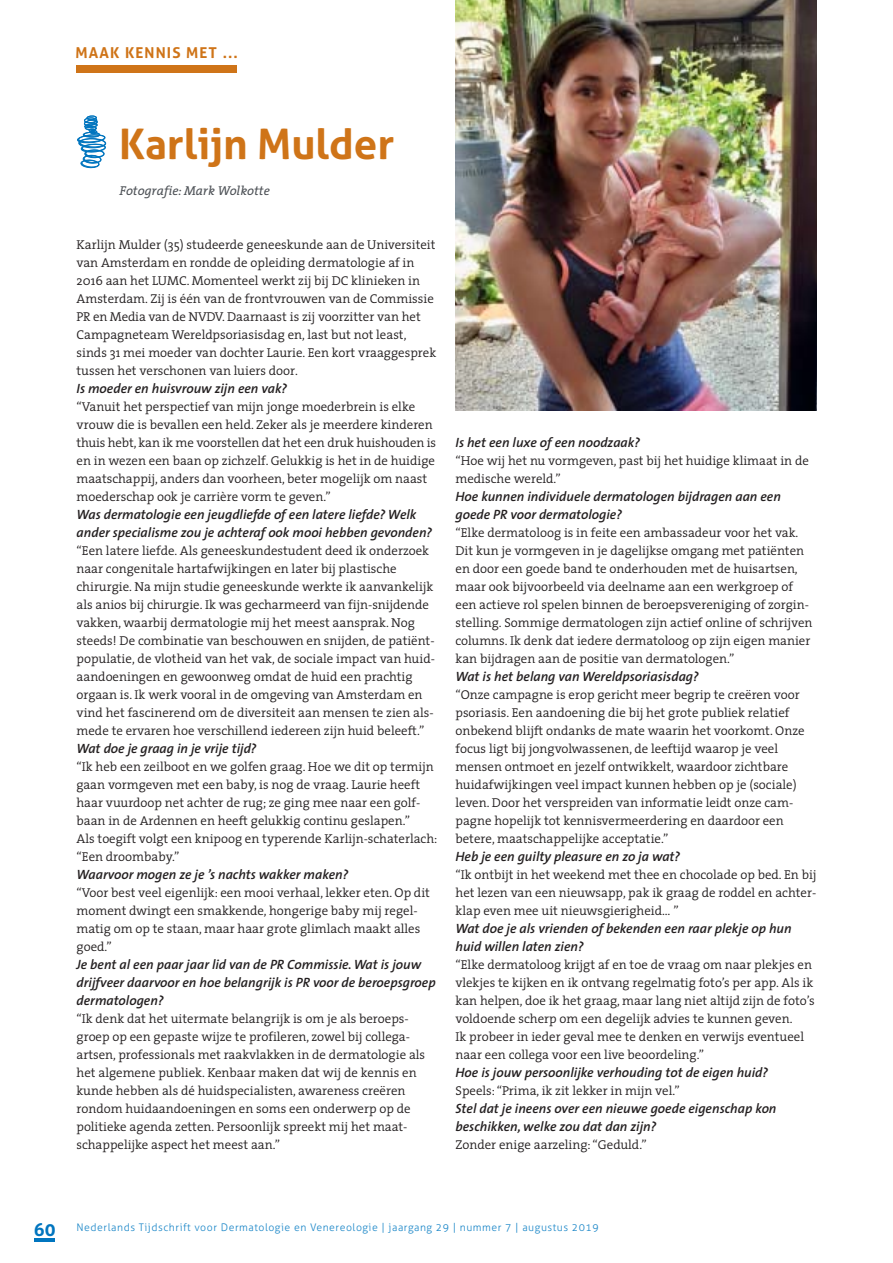
<style>
.page{position:relative;width:893px;height:1263px;background:#fff}
.page>*{position:absolute;margin:0;border:0;box-sizing:border-box;transform-origin:0 0}
.t1{font:700 42px "Aller";color:#cf7418}
.t2{font:700 15px "Aller";letter-spacing:.075em;color:#cf7418}
.t3{font:italic 600 13.5px/18px "The Sans";color:#231f20}
.t4{font:300 12.9px/18px "The Serif";color:#231f20}
.t5{font:italic 12.9px "The Serif";color:#4d5156}
.t6{font:300 10.5px "Aller";letter-spacing:.05em;color:#1c87c8}
.s1{font-weight:700;font-size:18px;color:#0075bf}
</style>
<div class="page">
<hr style="left:34px;top:1238px;width:21px;height:3px;background:#0075bf">
<svg style="left:77px;top:116px;width:29px;height:52px"></svg>
<div style="left:87px;top:116px;width:10px;height:4px;border:1px solid #0075bf;border-radius:50%"></div>
<div style="left:85px;top:126px;width:12px;height:4px;border:1px solid #0075bf;border-radius:50%"></div>
<img style="left:455px;top:0;width:361px;height:411px">
<div style="left:77px;top:65px;width:160px;height:8px;background:#cf7418"></div>
<p class="t2" style="left:76px;top:44px;width:164px">MAAK KENNIS MET ...</p>
<h1 class="t1" style="left:119px;top:120px;width:277px">Karlijn Mulder</h1>
<p class="t5" style="left:120px;top:184px;width:152px">Fotografie: Mark Wolkotte</p>
<p class="t4" style="left:77px;top:237px;width:361px">Karlijn Mulder (35) studeerde geneeskunde aan de Universiteit van Amsterdam en rondde de opleiding dermatologie af in 2016 aan het LUMC. Momenteel werkt zij bij DC klinieken in Amsterdam. Zij is één van de frontvrouwen van de Commissie PR en Media van de NVDV. Daarnaast is zij voorzitter van het Campagneteam Wereldpsoriasisdag en, last but not least, sinds 31 mei moeder van dochter Laurie. Een kort vraaggesprek tussen het verschonen van luiers door.</p>
<p class="t3" style="left:77px;top:381px;width:212px">Is moeder en huisvrouw zijn een vak?</p>
<p class="t4" style="left:77px;top:399px;width:361px">“Vanuit het perspectief van mijn jonge moederbrein is elke vrouw die is bevallen een held. Zeker als je meerdere kinderen thuis hebt, kan ik me voorstellen dat het een druk huishouden is en in wezen een baan op zichzelf. Gelukkig is het in de huidige maatschappij, anders dan voorheen, beter mogelijk om naast moederschap ook je carrière vorm te geven.”</p>
<p class="t3" style="left:77px;top:507px;width:357px">Was dermatologie een jeugdliefde of een latere liefde? Welk ander specialisme zou je achteraf ook mooi hebben gevonden?</p>
<p class="t4" style="left:77px;top:543px;width:360px">“Een latere liefde. Als geneeskundestudent deed ik onderzoek naar congenitale hartafwijkingen en later bij plastische chirurgie. Na mijn studie geneeskunde werkte ik aanvankelijk als anios bij chirurgie. Ik was gecharmeerd van fijn-snijdende vakken, waarbij dermatologie mij het meest aansprak. Nog steeds! De combinatie van beschouwen en snijden, de patiënt&shy;populatie, de vlotheid van het vak, de sociale impact van huid&shy;aandoeningen en gewoonweg omdat de huid een prachtig orgaan is. Ik werk vooral in de omgeving van Amsterdam en vind het fascinerend om de diversiteit aan mensen te zien als&shy;mede te ervaren hoe verschillend iedereen zijn huid beleeft.”</p>
<p class="t3" style="left:77px;top:741px;width:182px">Wat doe je graag in je vrije tijd?</p>
<p class="t4" style="left:77px;top:759px;width:362px">“Ik heb een zeilboot en we golfen graag. Hoe we dit op termijn gaan vormgeven met een baby, is nog de vraag. Laurie heeft haar vuurdoop net achter de rug; ze ging mee naar een golf&shy;baan in de Ardennen en heeft gelukkig continu geslapen.”<br>Als toegift volgt een knipoog en typerende Karlijn-schaterlach: “Een droombaby.”</p>
<p class="t3" style="left:77px;top:867px;width:273px">Waarvoor mogen ze je ’s nachts wakker maken?</p>
<p class="t4" style="left:77px;top:885px;width:355px">“Voor best veel eigenlijk: een mooi verhaal, lekker eten. Op dit moment dwingt een smakkende, hongerige baby mij regel&shy;matig om op te staan, maar haar grote glimlach maakt alles goed.”</p>
<p class="t3" style="left:77px;top:957px;width:361px">Je bent al een paar jaar lid van de PR Commissie. Wat is jouw drijfveer daarvoor en hoe belangrijk is PR voor de beroepsgroep dermatologen?</p>
<p class="t4" style="left:77px;top:1011px;width:350px">“Ik denk dat het uitermate belangrijk is om je als beroeps&shy;groep op een gepaste wijze te profileren, zowel bij collega&shy;artsen, professionals met raakvlakken in de dermatologie als het algemene publiek. Kenbaar maken dat wij de kennis en kunde hebben als dé huidspecialisten, awareness creëren rondom huidaandoeningen en soms een onderwerp op de politieke agenda zetten. Persoonlijk spreekt mij het maat&shy;schappelijke aspect het meest aan.”</p>
<p class="t3" style="left:455px;top:435px;width:186px">Is het een luxe of een noodzaak?</p>
<p class="t4" style="left:455px;top:453px;width:355px">“Hoe wij het nu vormgeven, past bij het huidige klimaat in de medische wereld.”</p>
<p class="t3" style="left:455px;top:489px;width:327px">Hoe kunnen individuele dermatologen bijdragen aan een goede PR voor dermatologie?</p>
<p class="t4" style="left:455px;top:525px;width:358px">“Elke dermatoloog is in feite een ambassadeur voor het vak.<br>Dit kun je vormgeven in je dagelijkse omgang met patiënten en door een goede band te onderhouden met de huisartsen, maar ook bijvoorbeeld via deelname aan een werkgroep of een actieve rol spelen binnen de beroepsvereniging of zorgin&shy;stelling. Sommige dermatologen zijn actief online of schrijven columns. Ik denk dat iedere dermatoloog op zijn eigen manier kan bijdragen aan de positie van dermatologen.”</p>
<p class="t3" style="left:455px;top:669px;width:245px">Wat is het belang van Wereldpsoriasisdag?</p>
<p class="t4" style="left:455px;top:687px;width:351px">“Onze campagne is erop gericht meer begrip te creëren voor psoriasis. Een aandoening die bij het grote publiek relatief onbekend blijft ondanks de mate waarin het voorkomt. Onze focus ligt bij jongvolwassenen, de leeftijd waarop je veel mensen ontmoet en jezelf ontwikkelt, waardoor zichtbare huidafwijkingen veel impact kunnen hebben op je (sociale) leven. Door het verspreiden van informatie leidt onze cam&shy;pagne hopelijk tot kennisvermeerdering en daardoor een betere, maatschappelijke acceptatie.”</p>
<p class="t3" style="left:455px;top:849px;width:226px">Heb je een guilty pleasure en zo ja wat?</p>
<p class="t4" style="left:455px;top:867px;width:362px;text-align:justify">“Ik ontbijt in het weekend met thee en chocolade op bed. En bij het lezen van een nieuwsapp, pak ik graag de roddel en achter&shy;klap even mee uit nieuwsgierigheid… ”</p>
<p class="t3" style="left:455px;top:921px;width:338px">Wat doe je als vrienden of bekenden een raar plekje op hun huid willen laten zien?</p>
<p class="t4" style="left:455px;top:957px;width:361px">“Elke dermatoloog krijgt af en toe de vraag om naar plekjes en vlekjes te kijken en ik ontvang regelmatig foto’s per app. Als ik kan helpen, doe ik het graag, maar lang niet altijd zijn de foto’s voldoende scherp om een degelijk advies te kunnen geven.<br>Ik probeer in ieder geval mee te denken en verwijs eventueel naar een collega voor een live beoordeling.”</p>
<p class="t3" style="left:455px;top:1065px;width:314px">Hoe is jouw persoonlijke verhouding tot de eigen huid?</p>
<p class="t4" style="left:455px;top:1083px;width:226px">Speels: “Prima, ik zit lekker in mijn vel.”</p>
<p class="t3" style="left:455px;top:1101px;width:323px">Stel dat je ineens over een nieuwe goede eigenschap kon beschikken, welke zou dat dan zijn?</p>
<p class="t4" style="left:455px;top:1137px;width:193px">Zonder enige aarzeling: “Geduld.”</p>
<p class="t6" style="left:34px;top:1223px;width:566px"><span class="s1">60</span> Nederlands Tijdschrift voor Dermatologie en Venereologie | jaargang 29 | nummer 7 | augustus 2019</p>
</div>
